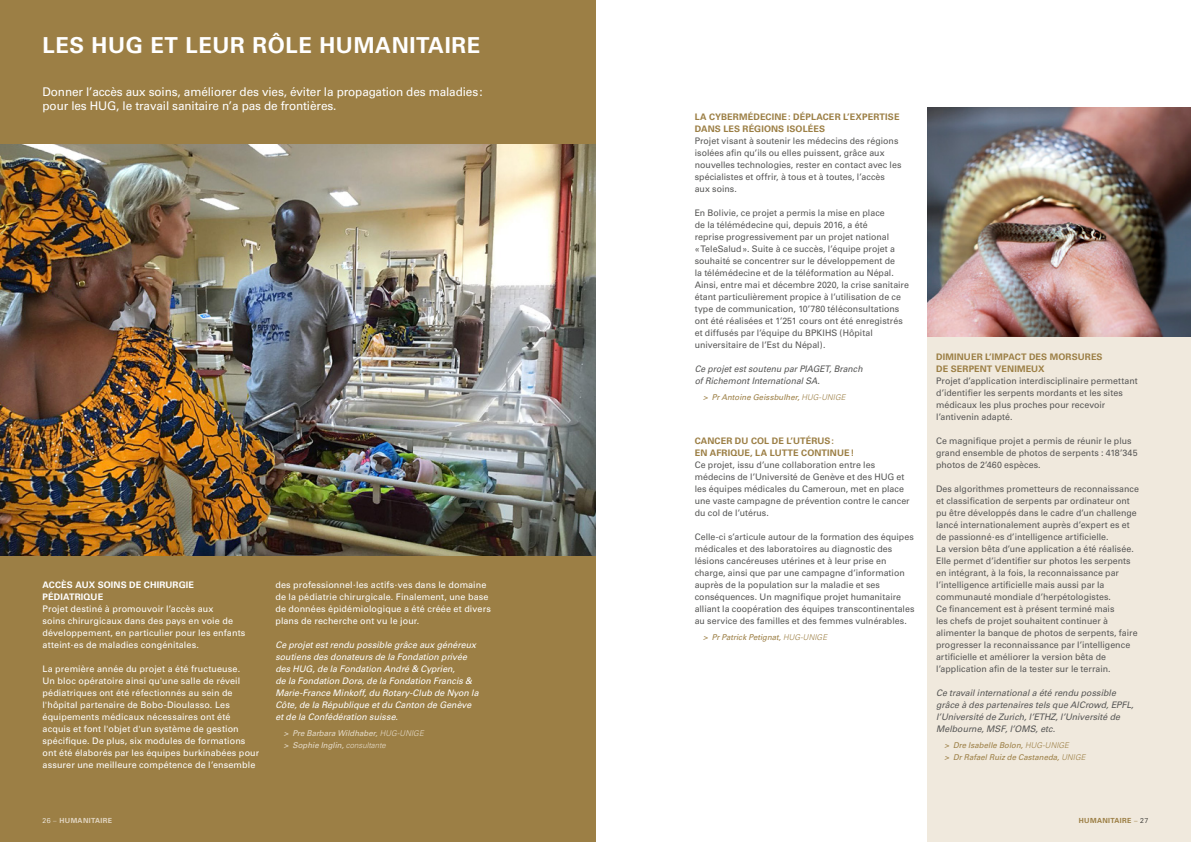
<style>
.page{position:relative;width:1191px;height:842px;background:#fff}
.page>*{position:absolute;margin:0;border:0;box-sizing:border-box;transform-origin:0 0}
.t1{font:700 22px "Univers";letter-spacing:.03em;color:#fff}
.t2{font:12px/14px "Univers";letter-spacing:-.01em;color:#fff}
.t3{font:9px/12px "Univers";letter-spacing:.005em;color:#575756}
.t4{font:9px/12px "Univers";letter-spacing:.015em;color:#fff}
.t5{font:italic 9px/12px "Univers";color:#fff}
.t6{font:700 9px/12px "Univers";letter-spacing:.015em;color:#9c7f45}
.t7{font:italic 9px/12px "Univers";color:#575756}
.t8{font:italic 9px/12px "Univers";color:#575756;scale:.96 1}
.t9{font:700 9px/12px "Univers";letter-spacing:.015em;color:#fff}
.t10{font:italic 8px/12px "Univers";letter-spacing:.005em;color:#9c7f45}
.t11{font:italic 8px/12px "Univers";color:#e6dcca}
.t12{font:700 7px "Univers";letter-spacing:.05em;color:#e1d5c1}
.t13{font:700 7px "Univers";letter-spacing:.05em;color:#9c7f45}
.s1{font-weight:300}
.s2{font-weight:300;color:#fff}
.s3{font-weight:300;color:#1d1d1b}
</style>
<div class="page">
<div style="left:0;top:0;width:595px;height:842px;background:#9c7f45"></div>
<img style="left:0;top:144px;width:595px;height:412px">
<div style="left:927px;top:108px;width:264px;height:734px;background:#f0e9dd"></div>
<img style="left:927px;top:108px;width:264px;height:228px">
<h1 class="t1" style="left:43px;top:32px;width:439px">LES HUG ET LEUR RÔLE HUMANITAIRE</h1>
<h2 class="t2" style="left:43px;top:85px;width:442px">Donner l’accès aux soins, améliorer des vies, éviter la propagation des maladies: pour les HUG, le travail sanitaire n’a pas de frontières.</h2>
<p class="t9" style="left:43px;top:579px;width:153px">ACCÈS AUX SOINS DE CHIRURGIE<br>PÉDIATRIQUE</p>
<p class="t4" style="left:43px;top:603px;width:204px">Projet destiné à promouvoir l’accès aux<br>soins chirurgicaux dans des pays en voie de développement, en particulier pour les enfants atteint·es de maladies congénitales.</p>
<p class="t4" style="left:43px;top:663px;width:218px">La première année du projet a été fructueuse.<br>Un bloc opératoire ainsi qu'une salle de réveil pédiatriques ont été réfectionnés au sein de l'hôpital partenaire de Bobo-Dioulasso. Les équipements médicaux nécessaires ont été acquis et font l'objet d'un système de gestion spécifique. De plus, six modules de formations ont été élaborés par les équipes burkinabées pour assurer une meilleure compétence de l’ensemble</p>
<p class="t4" style="left:275px;top:579px;width:217px">des professionnel·les actifs·ves dans le domaine de la pédiatrie chirurgicale. Finalement, une base de données épidémiologique a été créée et divers plans de recherche ont vu le jour.</p>
<p class="t5" style="left:275px;top:639px;width:205px">Ce projet est rendu possible grâce aux généreux soutiens des donateurs de la Fondation privée des HUG, de la Fondation André &amp; Cyprien,<br>de la Fondation Dora, de la Fondation Francis &amp; Marie-France Minkoff, du Rotary-Club de Nyon la Côte, de la République et du Canton de Genève et de la Confédération suisse.</p>
<p class="t11" style="left:284px;top:727px;width:141px">&gt; Pre Barbara Wildhaber, <span class="s1">HUG-UNIGE </span>&gt; Sophie Inglin, <span class="s1">consultante</span></p>
<p class="t6" style="left:694px;top:111px;width:206px">LA CYBERMÉDECINE: DÉPLACER L’EXPERTISE<br>DANS LES RÉGIONS ISOLÉES</p>
<p class="t3" style="left:694px;top:135px;width:208px">Projet visant à soutenir les médecins des régions isolées afin qu’ils ou elles puissent, grâce aux nouvelles technologies, rester en contact avec les spécialistes et offrir, à tous et à toutes, l’accès aux soins.</p>
<p class="t3" style="left:694px;top:207px;width:216px">En Bolivie, ce projet a permis la mise en place<br>de la télémédecine qui, depuis 2016, a été<br>reprise progressivement par un projet national «TeleSalud». Suite à ce succès, l’équipe projet a souhaité se concentrer sur le développement de<br>la télémédecine et de la téléformation au Népal.<br>Ainsi, entre mai et décembre 2020, la crise sanitaire étant particulièrement propice à l’utilisation de ce type de communication, 10’780 téléconsultations ont été réalisées et 1’251 cours ont été enregistrés et diffusés par l’équipe du BPKIHS (Hôpital universitaire de l’Est du Népal).</p>
<p class="t8" style="left:694px;top:363px;width:176px">Ce projet est soutenu par PIAGET, Branch of Richemont International SA.</p>
<p class="t10" style="left:703px;top:391px;width:144px">&gt; Pr Antoine Geissbulher, <span class="s1">HUG-UNIGE</span></p>
<p class="t6" style="left:694px;top:435px;width:161px">CANCER DU COL DE L’UTÉRUS:<br>EN AFRIQUE, LA LUTTE CONTINUE!</p>
<p class="t3" style="left:694px;top:459px;width:216px">Ce projet, issu d’une collaboration entre les médecins de l’Université de Genève et des HUG et les équipes médicales du Cameroun, met en place une vaste campagne de prévention contre le cancer du col de l’utérus.</p>
<p class="t3" style="left:694px;top:531px;width:221px">Celle-ci s’articule autour de la formation des équipes médicales et des laboratoires au diagnostic des lésions cancéreuses utérines et à leur prise en charge, ainsi que par une campagne d’information auprès de la population sur la maladie et ses conséquences. Un magnifique projet humanitaire alliant la coopération des équipes transcontinentales au service des familles et des femmes vulnérables.</p>
<p class="t10" style="left:703px;top:631px;width:125px">&gt; Pr Patrick Petignat, <span class="s1">HUG-UNIGE</span></p>
<p class="t6" style="left:936px;top:351px;width:168px">DIMINUER L’IMPACT DES MORSURES<br>DE SERPENT VENIMEUX</p>
<p class="t3" style="left:936px;top:375px;width:203px">Projet d’application interdisciplinaire permettant d’identifier les serpents mordants et les sites médicaux les plus proches pour recevoir l’antivenin adapté.</p>
<p class="t3" style="left:936px;top:435px;width:203px">Ce magnifique projet a permis de réunir le plus grand ensemble de photos de serpents : 418’345 photos de 2’460 espèces.</p>
<p class="t3" style="left:936px;top:483px;width:204px">Des algorithmes prometteurs de reconnaissance et classification de serpents par ordinateur ont pu être développés dans le cadre d’un challenge lancé internationalement auprès d’expert⋅es et de passionné·es d’intelligence artificielle.<br>La version bêta d’une application a été réalisée.<br>Elle permet d’identifier sur photos les serpents en intégrant, à la fois, la reconnaissance par l’intelligence artificielle mais aussi par la communauté mondiale d’herpétologistes.<br>Ce financement est à présent terminé mais<br>les chefs de projet souhaitent continuer à alimenter la banque de photos de serpents, faire progresser la reconnaissance par l’intelligence artificielle et améliorer la version bêta de l’application afin de la tester sur le terrain.</p>
<p class="t7" style="left:936px;top:687px;width:199px">Ce travail international a été rendu possible grâce à des partenaires tels que AlCrowd, EPFL, l’Université de Zurich, l’ETHZ, l’Université de Melbourne, MSF, l’OMS, etc.</p>
<p class="t10" style="left:944px;top:739px;width:142px">&gt; Dre Isabelle Bolon, <span class="s1">HUG-UNIGE<br></span>&gt; Dr Rafael Ruiz de Castaneda, <span class="s1">UNIGE</span></p>
<p class="t12" style="left:43px;top:817px;width:71px"><span class="s2">26</span> <span class="s1">–</span> HUMANITAIRE</p>
<p class="t13" style="left:1078px;top:817px;width:71px">HUMANITAIRE <span class="s1">–</span> <span class="s3">27</span></p>
</div>
